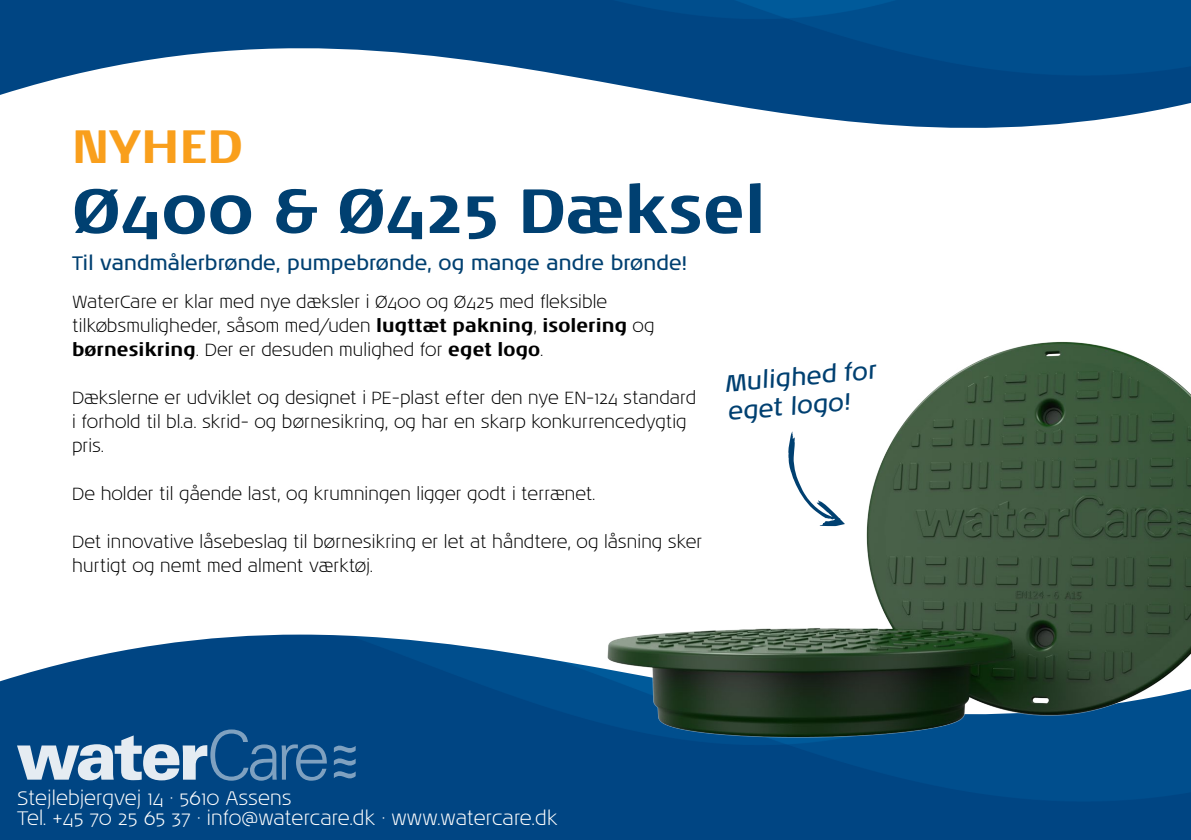
<style>
.page{position:relative;width:1191px;height:840px;background:#fff}
.page>*{position:absolute;margin:0;border:0;box-sizing:border-box;transform-origin:0 0}
.t1{font:700 64px "Noa LT Std";color:#004071}
.t2{font:700 48px "Noa LT Std";letter-spacing:.005em;color:#f99f1c}
.t3{font:italic 24px/28.8px "Noa LT Std";color:#004071}
.t4{font:300 20px/20px "Noa LT Std";color:#fff}
.t5{font:20px "Noa LT Std";letter-spacing:.005em;color:#004071}
.t6{font:300 18px/24px "Noa LT Std";color:#000}
.s1{font-weight:700}
</style>
<div class="page">
<img style="left:0;top:0;width:1191px;height:128px">
<img style="left:0;top:634px;width:1191px;height:205px">
<img style="left:576px;top:341px;width:615px;height:426px">
<svg style="left:788px;top:431px;width:57px;height:95px"></svg>
<svg style="left:17px;top:729px;width:310px;height:51px;background:#4b7ca7"></svg>
<svg style="left:334px;top:745px;width:22px;height:7px"></svg>
<svg style="left:334px;top:758px;width:22px;height:20px"></svg>
<h2 class="t2" style="left:72px;top:116px;width:172px">NYHED</h2>
<h1 class="t1" style="left:72px;top:171px;width:695px">Ø400 &amp; Ø425 Dæksel</h1>
<p class="t5" style="left:72px;top:251px;width:616px">Til vandmålerbrønde, pumpebrønde, og mange andre brønde!</p>
<p class="t6" style="left:72px;top:290px;width:584px">WaterCare er klar med nye dæksler i Ø400 og Ø425 med fleksible tilkøbsmuligheder, såsom med/uden <span class="s1">lugttæt pakning</span>, <span class="s1">isolering</span> og <span class="s1">børnesikring</span>. Der er desuden mulighed for <span class="s1">eget logo</span>.</p>
<p class="t6" style="left:72px;top:386px;width:625px">Dækslerne er udviklet og designet i PE-plast efter den nye EN-124 standard i forhold til bl.a. skrid- og børnesikring, og har en skarp konkurrencedygtig pris.</p>
<p class="t6" style="left:72px;top:482px;width:525px">De holder til gående last, og krumningen ligger godt i terrænet.</p>
<p class="t6" style="left:72px;top:530px;width:632px">Det innovative låsebeslag til børnesikring er let at håndtere, og låsning sker hurtigt og nemt med alment værktøj.</p>
<h3 class="t3" style="left:724px;top:369px;width:154px;rotate:-5deg">Mulighed for eget logo!</h3>
<p class="t4" style="left:17px;top:788px;width:542px">Stejlebjergvej 14 · 5610 Assens<br>Tel. +45 70 25 65 37 · info@watercare.dk · www.watercare.dk</p>
</div>
